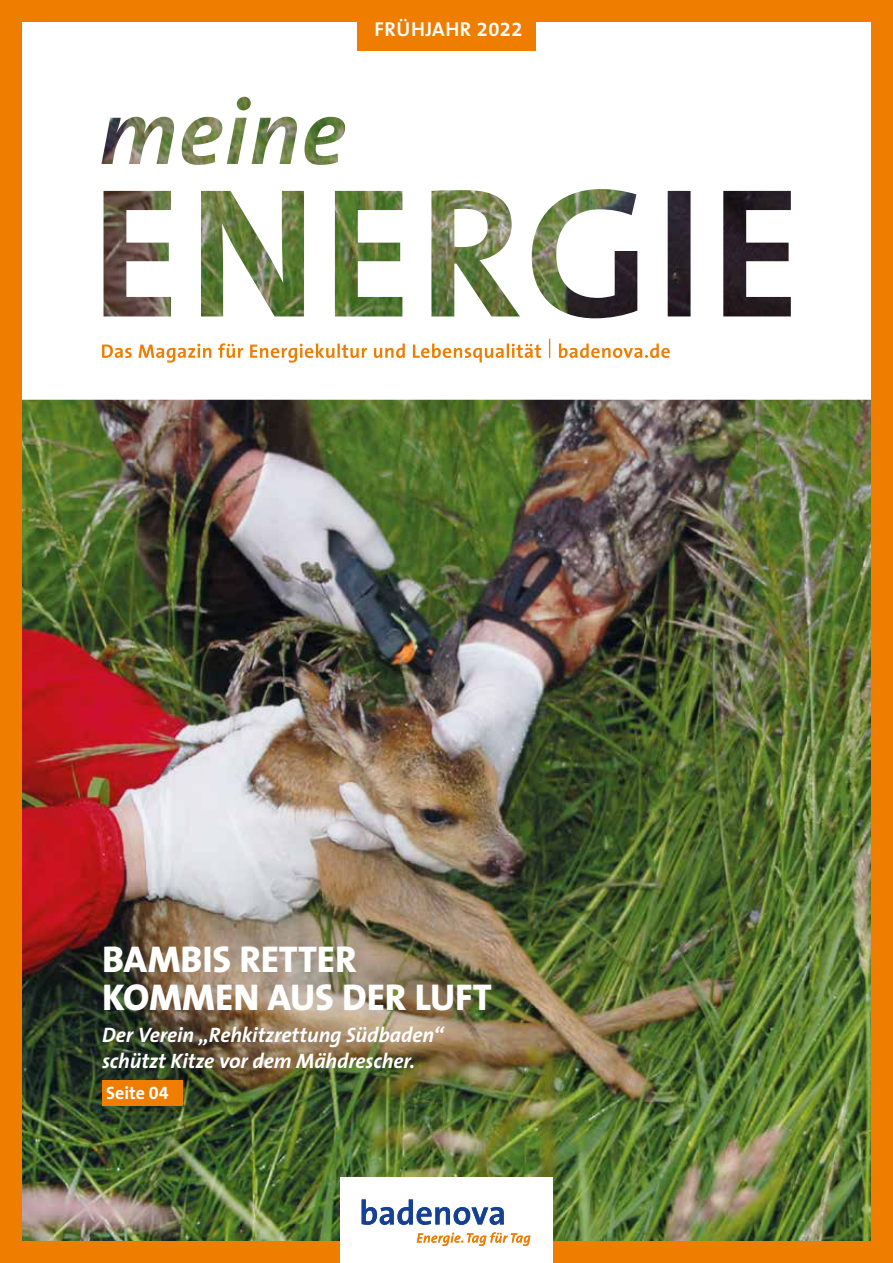
<style>
.page{position:relative;width:893px;height:1263px;background:#fff}
.page>*{position:absolute;margin:0;border:0;box-sizing:border-box;transform-origin:0 0}
.t1{font:800 37.5px/37.5px "The Sans";letter-spacing:-.005em;color:#fff}
.t2{font:italic 700 21px/26.2px "The Sans";letter-spacing:-.005em;color:#fff}
.t3{font:700 20.25px "Thesans Badenova";letter-spacing:.025em;color:#fff}
.t4{font:700 18px "The Sans";letter-spacing:-.005em;color:#fff}
.s1{font-family:"The Sans Bold Expert";font-weight:400}
</style>
<div class="page">
<img style="left:21px;top:400px;width:851px;height:842px">
<svg style="left:21px;top:21px;width:851px;height:379px"></svg>
<div style="left:102px;top:1080px;width:81px;height:25px;background:#ef7d00"></div>
<svg style="left:102px;top:339px;width:568px;height:24px"></svg>
<div style="left:0;top:0;width:21px;height:1263px;background:#ef7d00"></div>
<div style="left:872px;top:0;width:21px;height:1263px;background:#ef7d00"></div>
<div style="left:0;top:0;width:893px;height:21px;background:#ef7d00"></div>
<div style="left:0;top:1242px;width:893px;height:21px;background:#ef7d00"></div>
<div style="left:357px;top:21px;width:179px;height:30px;background:#ef7d00"></div>
<div style="left:340px;top:1178px;width:213px;height:85px;background:#fff"></div>
<svg style="left:362px;top:1199px;width:142px;height:26px"></svg>
<svg style="left:417px;top:1232px;width:113px;height:14px"></svg>
<p class="t3" style="left:374px;top:19px;width:150px">FRÜHJAHR 2022</p>
<h1 class="t1" style="left:102px;top:940px;width:391px">BAMBIS RETTER<br>KOMMEN AUS DER LUFT</h1>
<p class="t2" style="left:102px;top:1021px;width:343px">Der Verein „Rehkitzrettung Südbaden“ schützt Kitze vor dem Mähdrescher.</p>
<p class="t4" style="left:106px;top:1078px;width:64px">Seite <span class="s1">04</span></p>
</div>
